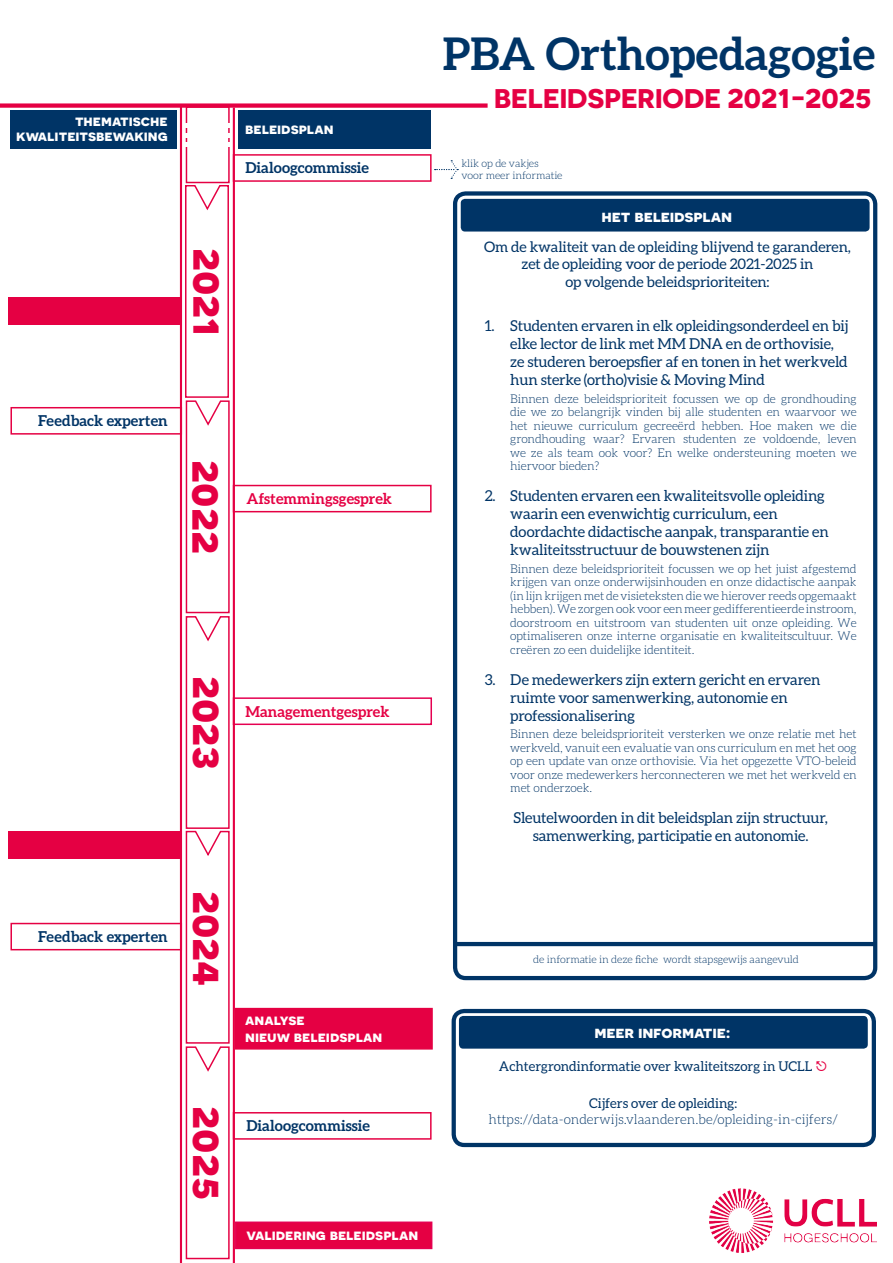
<style>
.page{position:relative;width:893px;height:1263px;background:#fff}
.page>*{position:absolute;margin:0;border:0;box-sizing:border-box;transform-origin:0 0}
.t1{font:700 45px "Novecentosanswide";color:#e50043}
.t2{font:700 45px "Aleo";color:#003466}
.t3{font:700 27px "Novecentosanswide";color:#e50043}
.t4{font:700 16.5px "Novecentosanswide";letter-spacing:-.01em;color:#fff}
.t5{font:15px/18px "Aleo";letter-spacing:-.01em;color:#003466}
.t6{font:700 15px/15px "Novecentosanswide";color:#fff;text-align:right}
.t7{font:700 15px "Aleo";color:#003466}
.t8{font:700 15px "Aleo";color:#e50043}
.t9{font:14.55px/17.4px "Aleo";letter-spacing:-.01em;color:#003466;text-align:center}
.t10{font:13.5px "Aleo";color:#003466}
.t11{font:300 13.5px "Aleo";color:#003466}
.t12{font:300 12px/13.5px "Aleo";letter-spacing:-.01em;color:#003466;text-align:justify}
.t13{font:300 10.5px/12.6px "Aleo";letter-spacing:-.01em;color:#003466}
</style>
<div class="page">
<img style="left:710px;top:1189px;width:167px;height:64px">
<div style="left:9px;top:831px;width:172px;height:28px;background:#e50043"></div>
<div style="left:9px;top:298px;width:172px;height:27px;background:#e50043"></div>
<div style="left:186px;top:106px;width:44px;height:77px;border:1px solid #e50043"></div>
<svg style="left:185px;top:185px;width:45px;height:1075px"></svg>
<hr style="left:184px;top:133px;width:48px;height:4px;background:#fff">
<hr style="left:185px;top:124px;width:45px;height:4px;background:#fff">
<hr style="left:184px;top:143px;width:47px;height:4px;background:#fff">
<div style="left:453px;top:191px;width:424px;height:789px;border:4px solid #003466;border-radius:11px"></div>
<div style="left:461px;top:199px;width:409px;height:33px;background:#003466;border-radius:4px"></div>
<hr style="left:455px;top:942px;width:421px;height:4px;background:#003466">
<div style="left:452px;top:1009px;width:424px;height:138px;border:4px solid #003466;border-radius:11px"></div>
<div style="left:459px;top:1016px;width:409px;height:33px;background:#003466;border-radius:4px"></div>
<svg style="left:435px;top:160px;width:23px;height:19px"></svg>
<div style="left:233px;top:697px;width:199px;height:28px;border:2px solid #e50051"></div>
<div style="left:233px;top:485px;width:199px;height:27px;border:2px solid #e50043"></div>
<div style="left:233px;top:154px;width:199px;height:28px;border:1px solid #e50043"></div>
<div style="left:10px;top:407px;width:172px;height:28px;border:2px solid #e50043"></div>
<div style="left:235px;top:1221px;width:197px;height:28px;background:#e50043;border:2px solid #e50051"></div>
<div style="left:10px;top:110px;width:166px;height:39px;background:#003466"></div>
<div style="left:238px;top:110px;width:193px;height:39px;background:#003466"></div>
<hr style="left:180px;top:107px;width:2px;height:1156px;background:#e50043">
<div style="left:235px;top:1008px;width:198px;height:41px;background:#e50043"></div>
<hr style="left:233px;top:108px;width:2px;height:1155px;background:#e50043">
<div style="left:233px;top:1112px;width:199px;height:28px;border:2px solid #e50043"></div>
<div style="left:10px;top:923px;width:172px;height:27px;border:2px solid #e50043"></div>
<div style="left:0;top:103px;width:488px;height:5px;background:#e50043"></div>
<p class="t6" style="left:16px;top:113px;width:153px">thematische kwaliteitsbewaking</p>
<p class="t6" style="left:245px;top:121px;width:90px">beleidsplan</p>
<p class="t7" style="left:245px;top:159px;width:125px">Dialoogcommissie</p>
<h1 class="t1" style="left:237px;top:248px;width:90px;rotate:90deg">2021</h1>
<p class="t7" style="left:38px;top:412px;width:131px">Feedback experten</p>
<h1 class="t1" style="left:236px;top:460px;width:95px;rotate:90deg">2022</h1>
<p class="t8" style="left:246px;top:490px;width:147px">Afstemmingsgesprek</p>
<h1 class="t1" style="left:237px;top:676px;width:95px;rotate:90deg">2023</h1>
<p class="t8" style="left:245px;top:703px;width:146px">Managementgesprek</p>
<p class="t7" style="left:38px;top:927px;width:131px">Feedback experten</p>
<h1 class="t1" style="left:237px;top:891px;width:97px;rotate:90deg">2024</h1>
<h1 class="t1" style="left:237px;top:1106px;width:95px;rotate:90deg">2025</h1>
<p class="t6" style="left:245px;top:1012px;width:139px;line-height:16.2px;text-align:left">analyse<br>nieuw beleidsplan</p>
<p class="t7" style="left:246px;top:1117px;width:125px">Dialoogcommissie</p>
<p class="t6" style="left:247px;top:1227px;width:173px">validering beleidsplan</p>
<h1 class="t2" style="left:443px;top:28px;width:434px">PBA Orthopedagogie</h1>
<h2 class="t3" style="left:494px;top:81px;width:379px">BELEIDSPERIODE 2021-2025</h2>
<p class="t13" style="left:461px;top:157px;width:103px">klik op de vakjes voor meer informatie</p>
<h3 class="t4" style="left:602px;top:206px;width:132px">het beleidsplan</h3>
<p class="t9" style="left:484px;top:238px;width:368px">Om de kwaliteit van de opleiding blijvend te garanderen, zet de opleiding voor de periode 2021-2025 in<br>op volgende beleidsprioriteiten:</p>
<p class="t5" style="left:510px;top:316px;width:340px;text-indent:-26px">1. Studenten ervaren in elk opleidingsonderdeel en bij elke lector de link met MM DNA en de orthovisie, ze studeren beroepsfier af en tonen in het werkveld hun sterke (ortho)visie &amp; Moving Mind</p>
<p class="t12" style="left:510px;top:392px;width:348px">Binnen deze beleidsprioriteit focussen we op de grondhouding die we zo belangrijk vinden bij alle studenten en waarvoor we het nieuwe curriculum gecreeërd hebben. Hoe maken we die grondhouding waar? Ervaren studenten ze voldoende, leven we ze als team ook voor? En welke ondersteuning moeten we hiervoor bieden?</p>
<p class="t5" style="left:510px;top:486px;width:320px;text-indent:-26px">2. Studenten ervaren een kwaliteitsvolle opleiding waarin een evenwichtig curriculum, een doordachte didactische aanpak, transparantie en kwaliteitsstructuur de bouwstenen zijn</p>
<p class="t12" style="left:510px;top:562px;width:348px">Binnen deze beleidsprioriteit focussen we op het juist afgestemd krijgen van onze onderwijsinhouden en onze didactische aanpak (in lijn krijgen met de visieteksten die we hierover reeds opgemaakt hebben). We zorgen ook voor een meer gedifferentieerde instroom, doorstroom en uitstroom van studenten uit onze opleiding. We optimaliseren onze interne organisatie en kwaliteitscultuur. We creëren zo een duidelijke identiteit.</p>
<p class="t5" style="left:510px;top:670px;width:312px;text-indent:-26px">3. De medewerkers zijn extern gericht en ervaren ruimte voor samenwerking, autonomie en professionalisering</p>
<p class="t12" style="left:510px;top:727px;width:348px">Binnen deze beleidsprioriteit versterken we onze relatie met het werkveld, vanuit een evaluatie van ons curriculum en met het oog op een update van onze orthovisie. Via het opgezette VTO-beleid voor onze medewerkers herconnecteren we met het werkveld en met onderzoek.</p>
<p class="t5" style="left:514px;top:808px;width:316px;text-align:center">Sleutelwoorden in dit beleidsplan zijn structuur, samenwerking, participatie en autonomie.</p>
<p class="t13" style="left:533px;top:953px;width:267px">de informatie in deze fiche wordt stapsgewijs aangevuld</p>
<h3 class="t4" style="left:594px;top:1022px;width:138px">meer informatie:</h3>
<p class="t10" style="left:499px;top:1058px;width:315px">Achtergrondinformatie over kwaliteitszorg in UCLL</p>
<p class="t10" style="left:589px;top:1096px;width:149px">Cijfers over de opleiding:</p>
<p class="t11" style="left:489px;top:1112px;width:351px">https://data-onderwijs.vlaanderen.be/opleiding-in-cijfers/</p>
</div>
